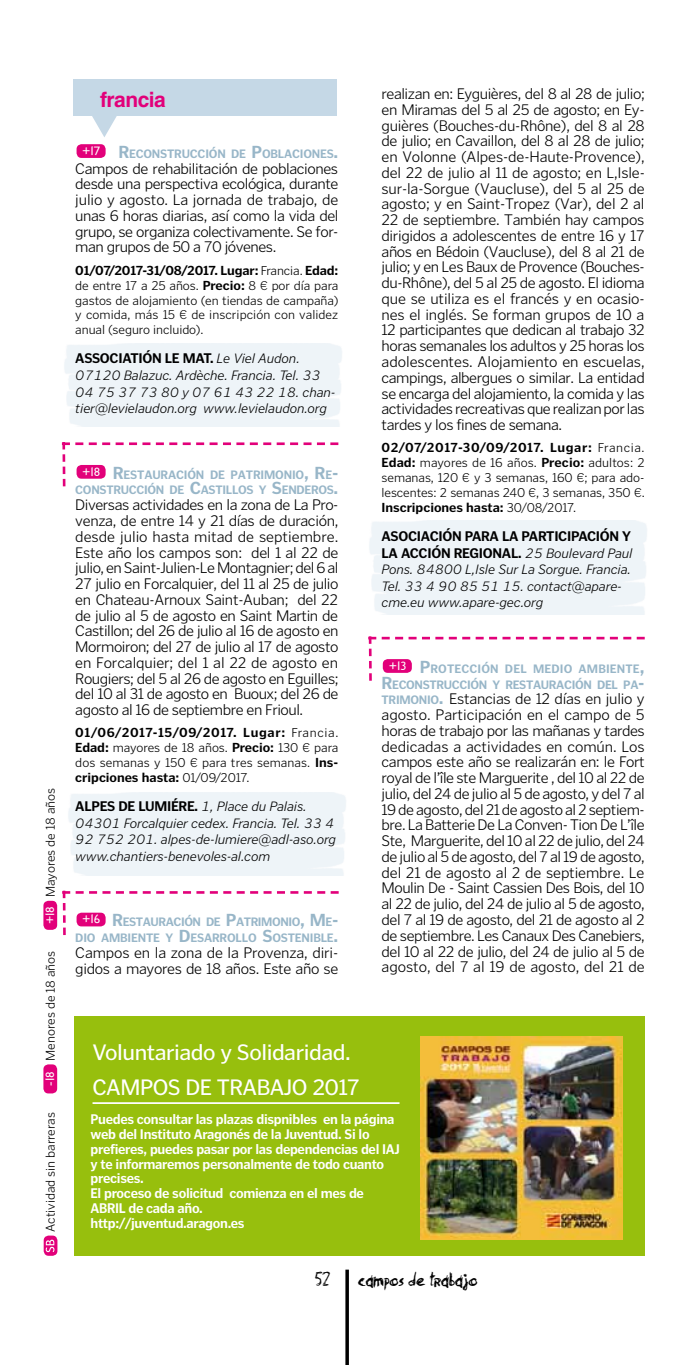
<style>
.page{position:relative;width:695px;height:1365px;background:#fff}
.page>*{position:absolute;margin:0;border:0;box-sizing:border-box;transform-origin:0 0}
.t1{font:22.75px/35px "Poynter Gothic Text";letter-spacing:-.02em;color:#fff}
.t2{font:21px "Philip'Signature";color:#000}
.t3{font:700 21px "Helvetica";letter-spacing:-.025em;color:#e2007a}
.t4{font:300 15.75px/15.8px "Poynter Gothic Text";letter-spacing:-.03em;color:#000;text-align:justify}
.t5{font:300 15.75px/15.8px "Poynter Gothic Text";letter-spacing:-.01em;color:#000}
.t6{font:14px/16.6px "Poynter Gothic Text Tab Light Italc";letter-spacing:-.005em;color:#000}
.t7{font:700 14px/14.9px "Poynter Gothic Text";letter-spacing:-.025em;color:#fff;scale:.95 1}
.t8{font:300 13.12px/14.9px "Poynter Gothic Text";letter-spacing:-.005em;color:#000;text-align:justify}
.t9{font:700 12.25px/15.8px "Poynter Gothic Text";letter-spacing:-.015em;color:#98b6c8;text-align:center}
.t10{font:12.25px "London Between";color:#fff}
.s1{font-size:17.5px}
.s2{font-weight:700}
.s3{font-family:"Poynter Gothic Text Tab";font-weight:700}
.s4{font-weight:700;font-size:12.25px;color:#98b6c8}
.s5{font-weight:700;font-size:17.5px;color:#98b6c8}
</style>
<div class="page">
<svg style="left:345px;top:1269px;width:4px;height:95px"></svg>
<svg style="left:44px;top:1235px;width:13px;height:20px"></svg>
<svg style="left:46px;top:1239px;width:8px;height:12px"></svg>
<div style="left:43px;top:1064px;width:14px;height:29px;background:#e2007a;border-radius:5px"></div>
<div style="left:43px;top:900px;width:14px;height:29px;background:#e2007a;border-radius:5px"></div>
<svg style="left:92px;top:116px;width:25px;height:21px"></svg>
<div style="left:73px;top:80px;width:263px;height:36px;background:#c5d8e6"></div>
<div style="left:77px;top:144px;width:29px;height:14px;background:#e2007a;border-radius:5px"></div>
<svg style="left:62px;top:442px;width:276px;height:44px"></svg>
<svg style="left:62px;top:890px;width:276px;height:44px"></svg>
<svg style="left:368px;top:636px;width:276px;height:44px"></svg>
<div style="left:74px;top:1015px;width:571px;height:240px;background:#97bf0d"></div>
<hr style="left:92px;top:1102px;width:307px;height:1px;background:#fff">
<img style="left:420px;top:1036px;width:202px;height:203px">
<p class="t8" style="left:43px;top:897px;width:110px;rotate:-90deg">Mayores de 18 años</p>
<p class="t10" style="left:42px;top:924px;width:20px;rotate:-90deg">+18</p>
<p class="t8" style="left:43px;top:1060px;width:111px;rotate:-90deg">Menores de 18 años</p>
<p class="t10" style="left:42px;top:1085px;width:16px;rotate:-90deg">-18</p>
<p class="t8" style="left:43px;top:1231px;width:121px;rotate:-90deg">Actividad sin barreras</p>
<p class="t3" style="left:100px;top:87px;width:67px">francia</p>
<p class="t9" style="left:82px;top:146px;width:257px"><sup>+17</sup> <span class="s1">R</span>ECONSTRUCCIÓN DE <span class="s1">P</span>OBLACIONES<span class="s1">.</span></p>
<p class="t4" style="left:75px;top:160px;width:265px">Campos de rehabilitación de poblaciones desde una perspectiva ecológica, durante julio y agosto. La jornada de trabajo, de unas 6 horas diarias, así como la vida del grupo, se organiza colectivamente. Se for&shy;man grupos de 50 a 70 jóvenes.</p>
<p class="t8" style="left:75px;top:263px;width:265px"><span class="s2">01/07/2017-31/08/2017. Lugar:</span> Francia. <span class="s2">Edad: </span>de entre 17 a 25 años. <span class="s2">Precio:</span> 8 € por día para gastos de alojamiento (en tiendas de campaña) y comida, más 15 € de inscripción con validez anual (seguro incluido).</p>
<p class="t6" style="left:75px;top:350px;width:261px"><span class="s3">ASSOCIATIÓN LE MAT.</span> Le Viel Audon.<br>07120 Balazuc. Ardèche. Francia. Tel. 33<br>04 75 37 73 80 y 07 61 43 22 18. chan&shy;tier@levielaudon.org www.levielaudon.org</p>
<p class="t9" style="left:75px;top:466px;width:264px"><sup>+18</sup> <span class="s1">R</span>ESTAURACIÓN DE PATRIMONIO<span class="s1">, R</span>E<span class="s1">-<br></span>CONSTRUCCIÓN DE <span class="s1">C</span>ASTILLOS Y <span class="s1">S</span>ENDEROS<span class="s1">.</span></p>
<p class="t4" style="left:75px;top:497px;width:265px">Diversas actividades en la zona de La Pro&shy;venza, de entre 14 y 21 días de duración, desde julio hasta mitad de septiembre.<br>Este año los campos son: del 1 al 22 de julio, en Saint-Julien-Le Montagnier; del 6 al 27 julio en Forcalquier, del 11 al 25 de julio en Chateau-Arnoux Saint-Auban; del 22 de julio al 5 de agosto en Saint Martin de Castillon; del 26 de julio al 16 de agosto en Mormoiron; del 27 de julio al 17 de agosto en Forcalquier; del 1 al 22 de agosto en Rougiers; del 5 al 26 de agosto en Eguilles; del 10 al 31 de agosto en Buoux; del 26 de agosto al 16 de septiembre en Frioul.</p>
<p class="t8" style="left:75px;top:725px;width:264px"><span class="s2">01/06/2017-15/09/2017. Lugar:</span> Francia.<br><span class="s2">Edad:</span> mayores de 18 años. <span class="s2">Precio:</span> 130 € para dos semanas y 150 € para tres semanas. <span class="s2">Ins&shy;cripciones hasta:</span> 01/09/2017.</p>
<p class="t6" style="left:75px;top:798px;width:262px"><span class="s3">ALPES DE LUMIÉRE.</span> 1, Place du Palais.<br>04301 Forcalquier cedex. Francia. Tel. 33 4<br>92 752 201. alpes-de-lumiere@adl-aso.org www.chantiers-benevoles-al.com</p>
<p class="t9" style="left:75px;top:914px;width:264px"><sup>+16</sup> <span class="s1">R</span>ESTAURACIÓN DE <span class="s1">P</span>ATRIMONIO<span class="s1">, M</span>E<span class="s1">-<br></span>DIO AMBIENTE Y <span class="s1">D</span> ESARROLLO <span class="s1">S</span>OSTENIBLE<span class="s1">.</span></p>
<p class="t5" style="left:75px;top:944px;width:264px">Campos en la zona de la Provenza, diri&shy;gidos a mayores de 18 años. Este año se</p>
<p class="t4" style="left:381px;top:86px;width:265px">realizan en: Eyguières, del 8 al 28 de julio; en Miramas del 5 al 25 de agosto; en Ey&shy;guières (Bouches-du-Rhône), del 8 al 28 de julio; en Cavaillon, del 8 al 28 de julio; en Volonne (Alpes-de-Haute-Provence), del 22 de julio al 11 de agosto; en L,Isle&shy;sur-la-Sorgue (Vaucluse), del 5 al 25 de agosto; y en Saint-Tropez (Var), del 2 al 22 de septiembre. También hay campos dirigidos a adolescentes de entre 16 y 17 años en Bédoin (Vaucluse), del 8 al 21 de julio; y en Les Baux de Provence (Bouches&shy;du-Rhône), del 5 al 25 de agosto. El idioma que se utiliza es el francés y en ocasio&shy;nes el inglés. Se forman grupos de 10 a 12 participantes que dedican al trabajo 32 horas semanales los adultos y 25 horas los adolescentes. Alojamiento en escuelas, campings, albergues o similar. La entidad se encarga del alojamiento, la comida y las actividades recreativas que realizan por las tardes y los fines de semana.</p>
<p class="t8" style="left:381px;top:440px;width:264px"><span class="s2">02/07/2017-30/09/2017. Lugar:</span> Francia.<br><span class="s2">Edad:</span> mayores de 16 años. <span class="s2">Precio:</span> adultos: 2 semanas, 120 € y 3 semanas, 160 €; para ado&shy;lescentes: 2 semanas 240 €, 3 semanas, 350 €.<br><span class="s2">Inscripciones hasta:</span> 30/08/2017.</p>
<p class="t6" style="left:381px;top:528px;width:252px"><span class="s3">ASOCIACIÓN PARA LA PARTICIPACIÓN Y LA ACCIÓN REGIONAL.</span> 25 Boulevard Paul Pons. 84800 L,Isle Sur La Sorgue. Francia.<br>Tel. 33 4 90 85 51 15. contact@apare&shy;cme.eu www.apare-gec.org</p>
<p class="t9" style="left:381px;top:660px;width:264px"><sup>+13</sup> <span class="s1">P</span>ROTECCIÓN DEL MEDIO AMBIENTE<span class="s1">,<br>R</span>ECONSTRUCCIÓN Y RESTAURACIÓN DEL PA<span class="s1">-</span></p>
<p class="t4" style="left:381px;top:691px;width:265px"><span class="s4">TRIMONIO</span><span class="s5">.</span> Estancias de 12 días en julio y agosto. Participación en el campo de 5 horas de trabajo por las mañanas y tardes dedicadas a actividades en común. Los campos este año se realizarán en: le Fort royal de l’île ste Marguerite , del 10 al 22 de julio, del 24 de julio al 5 de agosto, y del 7 al 19 de agosto, del 21 de agosto al 2 septiem&shy;bre. La Batterie De La Conven- Tion De L’île Ste, Marguerite, del 10 al 22 de julio, del 24 de julio al 5 de agosto, del 7 al 19 de agosto, del 21 de agosto al 2 de septiembre. Le Moulin De - Saint Cassien Des Bois, del 10 al 22 de julio, del 24 de julio al 5 de agosto, del 7 al 19 de agosto, del 21 de agosto al 2 de septiembre. Les Canaux Des Canebiers, del 10 al 22 de julio, del 24 de julio al 5 de agosto, del 7 al 19 de agosto, del 21 de</p>
<p class="t1" style="left:92px;top:1034px;width:268px">Voluntariado y Solidaridad.<br>CAMPOS DE TRABAJO 2017</p>
<p class="t7" style="left:91px;top:1111px;width:327px">Puedes consultar las plazas dispnibles en la página web del Instituto Aragonés de la Juventud. Si lo prefieres, puedes pasar por las dependencias del IAJ y te informaremos personalmente de todo cuanto precises.<br>El proceso de solicitud comienza en el mes de ABRIL de cada año.<br>http://juventud.aragon.es</p>
<p class="t2" style="left:315px;top:1266px;width:17px">52</p>
<p class="t2" style="left:358px;top:1266px;width:121px">campos de trabajo</p>
</div>
